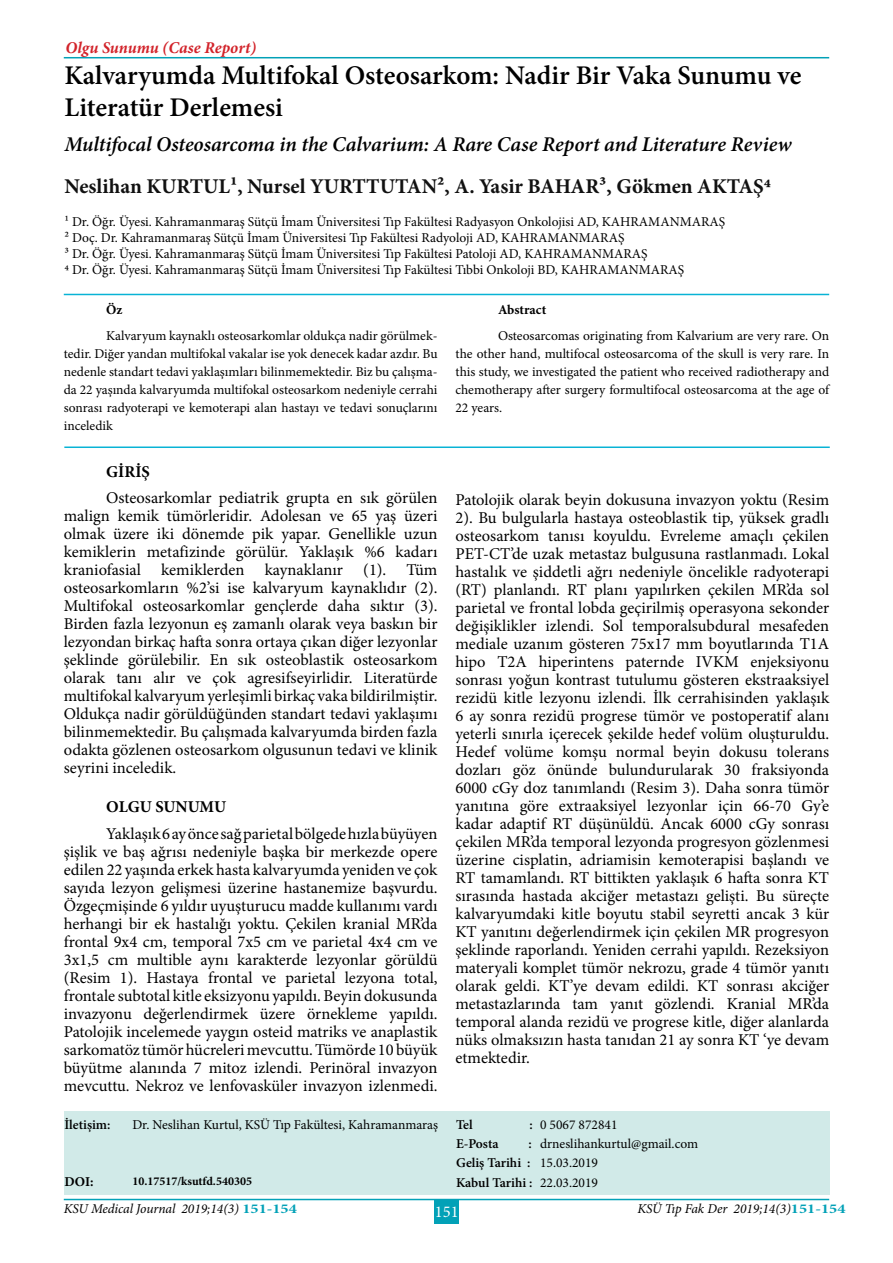
<style>
.page{position:relative;width:893px;height:1263px;background:#fff}
.page>*{position:absolute;margin:0;border:0;box-sizing:border-box;transform-origin:0 0}
.t1{font:600 27px/32.4px "Minion Pro";color:#000}
.t2{font:italic 600 21px "Minion Pro";letter-spacing:-.005em;color:#000}
.t3{font:700 21px "Minion Pro";color:#111}
.t4{font:16.5px/18px "Minion Pro";color:#000;text-align:justify}
.t5{font:italic 700 16.5px "Minion Pro";color:#d2232a}
.t6{font:700 16.5px "Minion Pro";color:#000}
.t7{font:16.5px "Minion Pro";color:#fff}
.t8{font:13.5px/18px "Minion Pro";color:#000}
.t9{font:italic 13.5px "Minion Pro";letter-spacing:-.005em;color:#000}
.t10{font:600 13.5px/19.2px "Minion Pro";color:#000}
.t11{font:700 13.5px "Minion Pro";color:#000}
.t12{font:700 12px "Minion Pro";color:#000}
.s1{font-weight:700;font-style:normal;color:#02a1b7}
</style>
<div class="page">
<div style="left:434px;top:1200px;width:25px;height:23px;background:#02a1b7"></div>
<hr style="left:64px;top:1199px;width:765px;height:1px;background:#02a1b7">
<hr style="left:64px;top:57px;width:765px;height:1px;background:#02a1b7">
<hr style="left:64px;top:294px;width:765px;height:1px;background:#08b3d5">
<hr style="left:64px;top:446px;width:766px;height:2px;background:#08b3d5">
<div style="left:64px;top:1111px;width:766px;height:84px;background:#d1eae8"></div>
<p class="t5" style="left:65px;top:36px;width:192px">Olgu Sunumu (Case Report)</p>
<h1 class="t1" style="left:64px;top:59px;width:739px">Kalvaryumda Multifokal Osteosarkom: Nadir Bir Vaka Sunumu ve<br>Literatür Derlemesi</h1>
<p class="t2" style="left:64px;top:130px;width:729px">Multifocal Osteosarcoma in the Calvarium: A Rare Case Report and Literature Review</p>
<p class="t3" style="left:64px;top:172px;width:708px">Neslihan KURTUL1, Nursel YURTTUTAN2, A. Yasir BAHAR3, Gökmen AKTAŞ4</p>
<p class="t8" style="left:64px;top:213px;width:662px;line-height:16.2px">1 Dr. Öğr. Üyesi. Kahramanmaraş Sütçü İmam Üniversitesi Tıp Fakültesi Radyasyon Onkolojisi AD, KAHRAMANMARAŞ 2 Doç. Dr. Kahramanmaraş Sütçü İmam Üniversitesi Tıp Fakültesi Radyoloji AD, KAHRAMANMARAŞ<br>3 Dr. Öğr. Üyesi. Kahramanmaraş Sütçü İmam Üniversitesi Tıp Fakültesi Patoloji AD, KAHRAMANMARAŞ<br>4 Dr. Öğr. Üyesi. Kahramanmaraş Sütçü İmam Üniversitesi Tıp Fakültesi Tıbbi Onkoloji BD, KAHRAMANMARAŞ</p>
<p class="t11" style="left:106px;top:300px;width:18px">Öz</p>
<p class="t8" style="left:64px;top:327px;width:375px;text-align:justify;text-indent:43px">Kalvaryum kaynaklı osteosarkomlar oldukça nadir görülmek&shy;tedir. Diğer yandan multifokal vakalar ise yok denecek kadar azdır. Bu nedenle standart tedavi yaklaşımları bilinmemektedir. Biz bu çalışma&shy;da 22 yaşında kalvaryumda multifokal osteosarkom nedeniyle cerrahi sonrası radyoterapi ve kemoterapi alan hastayı ve tedavi sonuçlarını inceledik</p>
<p class="t11" style="left:498px;top:300px;width:50px">Abstract</p>
<p class="t8" style="left:455px;top:327px;width:375px;text-align:justify;text-indent:43px">Osteosarcomas originating from Kalvarium are very rare. On the other hand, multifocal osteosarcoma of the skull is very rare. In this study, we investigated the patient who received radiotherapy and chemotherapy after surgery formultifocal osteosarcoma at the age of 22 years.</p>
<p class="t6" style="left:106px;top:460px;width:45px">GİRİŞ</p>
<p class="t4" style="left:64px;top:489px;width:375px;text-indent:43px">Osteosarkomlar pediatrik grupta en sık görülen malign kemik tümörleridir. Adolesan ve 65 yaş üzeri olmak üzere iki dönemde pik yapar. Genellikle uzun kemiklerin metafizinde görülür. Yaklaşık %6 kadarı kraniofasial kemiklerden kaynaklanır (1). Tüm osteosarkomların %2’si ise kalvaryum kaynaklıdır (2).<br>Multifokal osteosarkomlar gençlerde daha sıktır (3).<br>Birden fazla lezyonun eş zamanlı olarak veya baskın bir lezyondan birkaç hafta sonra ortaya çıkan diğer lezyonlar şeklinde görülebilir. En sık osteoblastik osteosarkom olarak tanı alır ve çok agresifseyirlidir. Literatürde multifokal kalvaryum yerleşimli birkaç vaka bildirilmiştir.<br>Oldukça nadir görüldüğünden standart tedavi yaklaşımı bilinmemektedir. Bu çalışmada kalvaryumda birden fazla odakta gözlenen osteosarkom olgusunun tedavi ve klinik seyrini inceledik.</p>
<p class="t6" style="left:106px;top:795px;width:121px">OLGU SUNUMU</p>
<p class="t4" style="left:64px;top:825px;width:375px;text-indent:43px">Yaklaşık 6 ay önce sağ parietal bölgede hızla büyüyen şişlik ve baş ağrısı nedeniyle başka bir merkezde opere edilen 22 yaşında erkek hasta kalvaryumda yeniden ve çok sayıda lezyon gelişmesi üzerine hastanemize başvurdu.<br>Özgeçmişinde 6 yıldır uyuşturucu madde kullanımı vardı herhangi bir ek hastalığı yoktu. Çekilen kranial MR’da frontal 9x4 cm, temporal 7x5 cm ve parietal 4x4 cm ve 3x1,5 cm multible aynı karakterde lezyonlar görüldü (Resim 1). Hastaya frontal ve parietal lezyona total, frontale subtotal kitle eksizyonu yapıldı. Beyin dokusunda invazyonu değerlendirmek üzere örnekleme yapıldı.<br>Patolojik incelemede yaygın osteid matriks ve anaplastik sarkomatöz tümör hücreleri mevcuttu. Tümörde 10 büyük büyütme alanında 7 mitoz izlendi. Perinöral invazyon mevcuttu. Nekroz ve lenfovasküler invazyon izlenmedi.</p>
<p class="t10" style="left:64px;top:1115px;width:48px">İletişim:</p>
<p class="t11" style="left:64px;top:1172px;width:31px">DOI:</p>
<p class="t8" style="left:132px;top:1115px;width:307px">Dr. Neslihan Kurtul, KSÜ Tıp Fakültesi, Kahramanmaraş</p>
<p class="t12" style="left:132px;top:1173px;width:121px">10.17517/ksutfd.540305</p>
<p class="t4" style="left:455px;top:491px;width:375px">Patolojik olarak beyin dokusuna invazyon yoktu (Resim 2). Bu bulgularla hastaya osteoblastik tip, yüksek gradlı osteosarkom tanısı koyuldu. Evreleme amaçlı çekilen PET-CT’de uzak metastaz bulgusuna rastlanmadı. Lokal hastalık ve şiddetli ağrı nedeniyle öncelikle radyoterapi (RT) planlandı. RT planı yapılırken çekilen MR’da sol parietal ve frontal lobda geçirilmiş operasyona sekonder değişiklikler izlendi. Sol temporalsubdural mesafeden mediale uzanım gösteren 75x17 mm boyutlarında T1A hipo T2A hiperintens paternde IVKM enjeksiyonu sonrası yoğun kontrast tutulumu gösteren ekstraaksiyel rezidü kitle lezyonu izlendi. İlk cerrahisinden yaklaşık 6 ay sonra rezidü progrese tümör ve postoperatif alanı yeterli sınırla içerecek şekilde hedef volüm oluşturuldu.<br>Hedef volüme komşu normal beyin dokusu tolerans dozları göz önünde bulundurularak 30 fraksiyonda 6000 cGy doz tanımlandı (Resim 3). Daha sonra tümör yanıtına göre extraaksiyel lezyonlar için 66-70 Gy’e kadar adaptif RT düşünüldü. Ancak 6000 cGy sonrası çekilen MR’da temporal lezyonda progresyon gözlenmesi üzerine cisplatin, adriamisin kemoterapisi başlandı ve RT tamamlandı. RT bittikten yaklaşık 6 hafta sonra KT sırasında hastada akciğer metastazı gelişti. Bu süreçte kalvaryumdaki kitle boyutu stabil seyretti ancak 3 kür KT yanıtını değerlendirmek için çekilen MR progresyon şeklinde raporlandı. Yeniden cerrahi yapıldı. Rezeksiyon materyali komplet tümör nekrozu, grade 4 tümör yanıtı olarak geldi. KT’ye devam edildi. KT sonrası akciğer metastazlarında tam yanıt gözlendi. Kranial MR’da temporal alanda rezidü ve progrese kitle, diğer alanlarda nüks olmaksızın hasta tanıdan 21 ay sonra KT ‘ye devam etmektedir.</p>
<p class="t10" style="left:456px;top:1115px;width:18px">Tel</p>
<p class="t10" style="left:529px;top:1115px;width:5px">:</p>
<p class="t10" style="left:456px;top:1134px;width:44px">E-Posta</p>
<p class="t10" style="left:456px;top:1134px;width:78px;text-indent:72px">:<br>Geliş Tarihi :<br>Kabul Tarihi :</p>
<p class="t8" style="left:540px;top:1115px;width:160px;line-height:19.2px">0 5067 872841 drneslihankurtul@gmail.com<br>15.03.2019<br>22.03.2019</p>
<p class="t9" style="left:64px;top:1199px;width:235px">KSU Medical Journal 2019;14(3) <span class="s1">151-154</span></p>
<p class="t7" style="left:435px;top:1201px;width:25px">151</p>
<p class="t9" style="left:637px;top:1199px;width:210px">KSÜ Tıp Fak Der 2019;14(3)<span class="s1">151-154</span></p>
</div>
